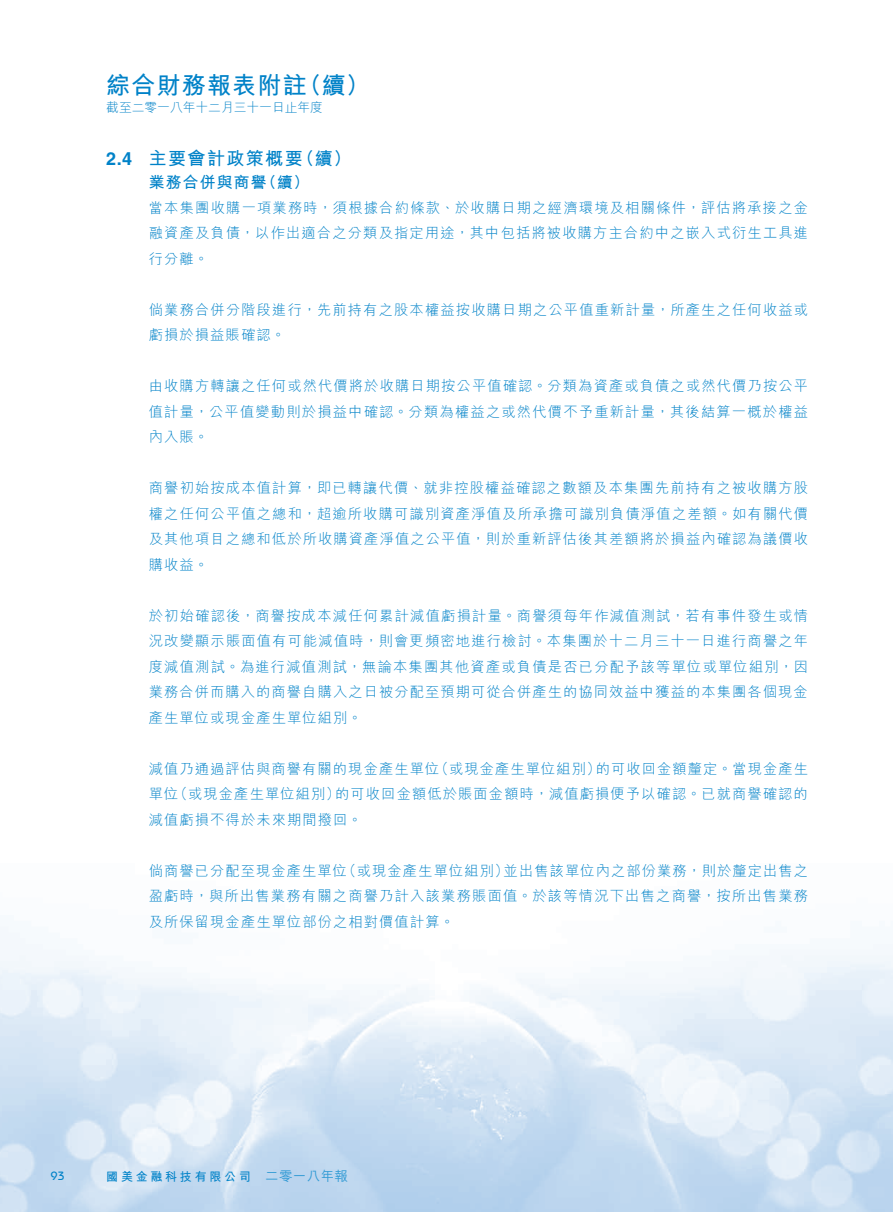
<style>
.page{position:relative;width:893px;height:1212px;background:#fff}
.page>*{position:absolute;margin:0;border:0;box-sizing:border-box;transform-origin:0 0}
.t1{font:700 24px "M Hei HK";letter-spacing:.05em;color:#0082c8}
.t2{font:700 18px "M Hei HK";letter-spacing:.08em;color:#0082c8}
.t3{font:700 15.75px "M Hei HK";letter-spacing:.08em;color:#0082c8}
.t4{font:300 14.25px/25.5px "M Hei HK";letter-spacing:.08em;color:#0082c8;text-align:justify}
.t5{font:300 12.75px "M Hei HK";color:#0082c8}
.t6{font:700 12px "M Hei HK";letter-spacing:.23em;color:#0082c8}
.t7{font:500 12px "Bauhaus Std";color:#0082c8}
.s1{font-family:"Helvetica LT Std"}
.s2{font-weight:500;font-size:13.5px;color:#329bd5}
</style>
<div class="page">
<img style="left:0;top:927px;width:893px;height:285px">
<h1 class="t1" style="left:106px;top:67px;width:265px">綜合財務報表附註（續）</h1>
<p class="t5" style="left:106px;top:98px;width:218px">截至二零一八年十二月三十一日止年度</p>
<p class="t2" style="left:106px;top:145px;width:247px"><span class="s1">2.4</span> 主要會計政策概要（續）</p>
<p class="t3" style="left:149px;top:171px;width:162px">業務合併與商譽（續）</p>
<p class="t4" style="left:149px;top:194px;width:661px">當本集團收購一項業務時，須根據合約條款、於收購日期之經濟環境及相關條件，評估將承接之金融資產及負債，以作出適合之分類及指定用途，其中包括將被收購方主合約中之嵌入式衍生工具進行分離。</p>
<p class="t4" style="left:149px;top:296px;width:661px">倘業務合併分階段進行，先前持有之股本權益按收購日期之公平值重新計量，所產生之任何收益或虧損於損益賬確認。</p>
<p class="t4" style="left:149px;top:373px;width:661px">由收購方轉讓之任何或然代價將於收購日期按公平值確認。分類為資產或負債之或然代價乃按公平值計量，公平值變動則於損益中確認。分類為權益之或然代價不予重新計量，其後結算一概於權益內入賬。</p>
<p class="t4" style="left:149px;top:474px;width:661px">商譽初始按成本值計算，即已轉讓代價、就非控股權益確認之數額及本集團先前持有之被收購方股權之任何公平值之總和，超逾所收購可識別資產淨值及所承擔可識別負債淨值之差額。如有關代價及其他項目之總和低於所收購資產淨值之公平值，則於重新評估後其差額將於損益內確認為議價收購收益。</p>
<p class="t4" style="left:149px;top:602px;width:661px">於初始確認後，商譽按成本減任何累計減值虧損計量。商譽須每年作減值測試，若有事件發生或情況改變顯示賬面值有可能減值時，則會更頻密地進行檢討。本集團於十二月三十一日進行商譽之年度減值測試。為進行減值測試，無論本集團其他資產或負債是否已分配予該等單位或單位組別，因業務合併而購入的商譽自購入之日被分配至預期可從合併產生的協同效益中獲益的本集團各個現金產生單位或現金產生單位組別。</p>
<p class="t4" style="left:149px;top:755px;width:661px">減值乃通過評估與商譽有關的現金產生單位（或現金產生單位組別）的可收回金額釐定。當現金產生單位（或現金產生單位組別）的可收回金額低於賬面金額時，減值虧損便予以確認。已就商譽確認的減值虧損不得於未來期間撥回。</p>
<p class="t4" style="left:149px;top:857px;width:661px">倘商譽已分配至現金產生單位（或現金產生單位組別）並出售該單位內之部份業務，則於釐定出售之盈虧時，與所出售業務有關之商譽乃計入該業務賬面值。於該等情況下出售之商譽，按所出售業務及所保留現金產生單位部份之相對價值計算。</p>
<p class="t7" style="left:51px;top:1169px;width:15px">93</p>
<p class="t6" style="left:106px;top:1167px;width:243px">國美金融科技有限公司 <span class="s2">二零一八年報</span></p>
</div>
